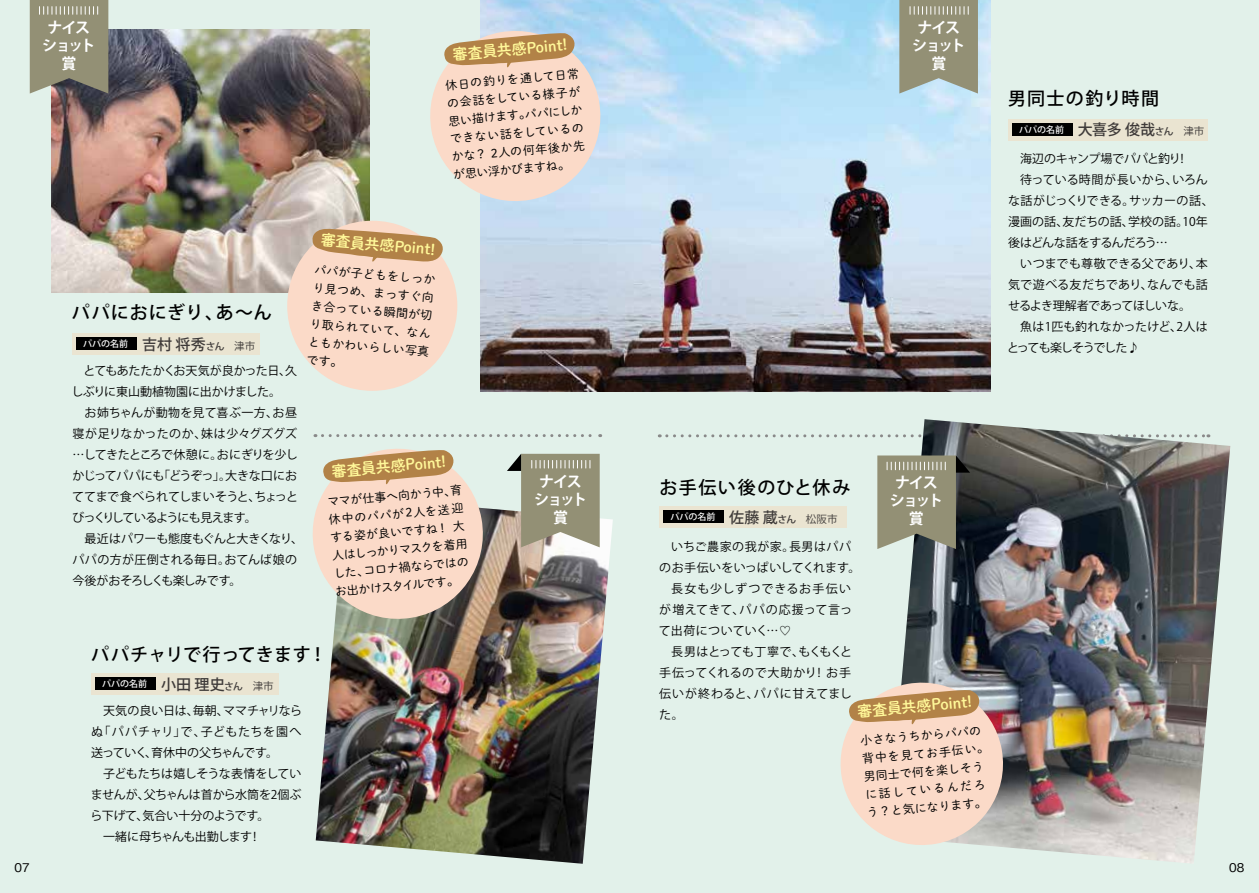
<style>
.page{position:relative;width:1259px;height:893px;background:#e2f1ea}
.page>*{position:absolute;margin:0;border:0;box-sizing:border-box;transform-origin:0 0}
.t1{font:500 18px "Koz Go Pro";letter-spacing:.02em;color:#000}
.t2{font:500 18px "Koz Go Pro";letter-spacing:.055em;color:#000}
.t3{font:500 18px "Koz Go Pro";letter-spacing:.085em;color:#000}
.t4{font:500 18px "Koz Go Pro";letter-spacing:.08em;color:#000}
.t5{font:15px "P Shuei M Go Std B";color:#fff899}
.t6{font:700 15px/18px "Koz Go Pro";letter-spacing:-.105em;color:#fff;text-align:center}
.t7{font:12px/21px "Koz Go Pro";letter-spacing:-.005em;color:#000}
.t8{font:12px/18px "P Shuei M Go Std L";color:#000;text-align:justify}
.t9{font:12px "Koz Go Pro";letter-spacing:-.04em;color:#000}
.t10{font:12px "Koz Go Pro";letter-spacing:.025em;color:#000}
.t11{font:12px "Koz Go Pro";letter-spacing:-.045em;color:#000}
.t12{font:12px "Koz Go Pro";letter-spacing:.015em;color:#000}
.t13{font:12px "Koz Go Pro";letter-spacing:.04em;color:#000}
.t14{font:12px "Koz Go Pro";letter-spacing:.035em;color:#000}
.t15{font:12px "Koz Go Pro";letter-spacing:.07em;color:#000}
.t16{font:12px "Koz Go Pro";letter-spacing:-.03em;color:#000}
.t17{font:12px "Koz Go Pro";letter-spacing:.045em;color:#000}
.t18{font:12px "Koz Go Pro";letter-spacing:.08em;color:#000}
.t19{font:12px "Koz Go Pro";letter-spacing:-.1em;color:#000}
.t20{font:500 12px "Gothic BBB Pr 6 N";color:#000}
.t21{font:500 9px "Koz Go Pro";color:#fff}
.s1{font-size:15px;color:#3e3a39}
.s2{font-size:9.75px;color:#3e3a39}
.s3{font-weight:400;font-size:10.5px;color:#3e3a39}
.s4{font-family:"Koz Go Pr 6 N"}
</style>
<div class="page">
<svg style="left:667px;top:434px;width:221px;height:3px"></svg>
<img style="left:51px;top:30px;width:318px;height:263px">
<img style="left:316px;top:518px;width:297px;height:346px">
<img style="left:888px;top:419px;width:342px;height:444px">
<img style="left:480px;top:0;width:510px;height:391px">
<div style="left:287px;top:221px;width:170px;height:170px;background:#fbdac8;border-radius:50%"></div>
<svg style="left:430px;top:24px;width:177px;height:184px;background:#e6d4c7"></svg>
<svg style="left:312px;top:229px;width:133px;height:33px"></svg>
<div style="left:72px;top:333px;width:187px;height:21px;background:#eae4d1"></div>
<div style="left:76px;top:337px;width:60px;height:13px;background:#000"></div>
<div style="left:91px;top:673px;width:187px;height:21px;background:#eae4d1"></div>
<div style="left:95px;top:677px;width:60px;height:13px;background:#000"></div>
<div style="left:659px;top:506px;width:187px;height:21px;background:#eae4d1"></div>
<div style="left:663px;top:510px;width:60px;height:13px;background:#000"></div>
<svg style="left:840px;top:676px;width:169px;height:176px;background:#e2cab9"></svg>
<div style="left:1008px;top:119px;width:200px;height:21px;background:#eae4d1"></div>
<div style="left:1012px;top:123px;width:60px;height:13px;background:#000"></div>
<svg style="left:30px;top:0;width:78px;height:94px;background:#908d76"></svg>
<svg style="left:877px;top:455px;width:93px;height:94px;background:#82826e"></svg>
<svg style="left:899px;top:0;width:79px;height:94px;background:#999983"></svg>
<svg style="left:312px;top:434px;width:289px;height:192px"></svg>
<p class="t6" style="left:42px;top:19px;width:55px">ナイスショット賞</p>
<p class="t5" style="left:452px;top:43px;width:116px;rotate:-5deg">審査員共感Point!</p>
<p class="t8" style="left:444px;top:76px;width:136px;rotate:-5deg">休日の釣りを通して日常の会話をしている様子が思い描けます。パパにしかできない話をしているのかな？ 2人の何年後か先が思い浮かびますね。</p>
<h1 class="t2" style="left:72px;top:301px;width:201px">パパにおにぎり、あ～ん</h1>
<p class="t21" style="left:83px;top:338px;width:173px">パパの名前 <span class="s1">吉村 将秀</span><span class="s2">さん　</span><span class="s3">津市</span></p>
<p class="t7" style="left:71px;top:361px;width:227px;text-indent:12px">とてもあたたかくお天気が良かった日、久しぶりに東山動植物園に出かけました。</p>
<p class="t7" style="left:72px;top:403px;width:227px;text-align:justify;text-indent:12px">お姉ちゃんが動物を見て喜ぶ一方、お昼寝が足りなかったのか、妹は少々グズグズ…してきたところで休憩に。おにぎりを少しかじってパパにも「どうぞっ」。大きな口におててまで食べられてしまいそうと、ちょっとびっくりしているようにも見えます。</p>
<p class="t7" style="left:73px;top:529px;width:232px;text-indent:12px">最近はパワーも態度もぐんと大きくなり、パパの方が圧倒される毎日。おてんば娘の今後がおそろしくも楽しみです。</p>
<p class="t5" style="left:322px;top:228px;width:116px;rotate:5deg">審査員共感Point!</p>
<p class="t8" style="left:315px;top:260px;width:123px;rotate:5deg">パパが子どもをしっかり見つめ、まっすぐ向き合っている瞬間が切り取られていて、なんともかわいらしい写真です。</p>
<p class="t5" style="left:331px;top:460px;width:116px;rotate:-5deg">審査員共感Point!</p>
<p class="t8" style="left:326px;top:492px;width:138px;text-align:left;rotate:-5deg">ママが仕事へ向かう中、育休中のパパが2人を送迎する姿が良いですね！ 大人はしっかりマスクを着用した、コロナ禍ならではのお出かけスタイルです。</p>
<p class="t6" style="left:534px;top:473px;width:55px">ナイスショット賞</p>
<h1 class="t1" style="left:91px;top:643px;width:237px">パパチャリで行ってきます！</h1>
<p class="t21" style="left:102px;top:678px;width:173px">パパの名前 <span class="s1">小田 理史</span><span class="s2">さん　</span><span class="s3">津市</span></p>
<p class="t7" style="left:91px;top:700px;width:212px;text-align:justify;text-indent:12px">天気の良い日は、毎朝、ママチャリならぬ「パパチャリ」で、子どもたちを園へ送っていく、育休中の父ちゃんです。</p>
<p class="t9" style="left:103px;top:766px;width:200px">子どもたちは嬉しそうな表情をしてい</p>
<p class="t7" style="left:91px;top:784px;width:212px">ませんが、父ちゃんは首から水筒を2個ぶ</p>
<p class="t7" style="left:90px;top:805px;width:181px">ら下げて、気合い十分のようです。</p>
<p class="t11" style="left:103px;top:829px;width:159px">一緒に母ちゃんも出勤します！</p>
<p class="t6" style="left:912px;top:19px;width:55px">ナイスショット賞</p>
<h1 class="t4" style="left:1008px;top:87px;width:153px">男同士の釣り時間</h1>
<p class="t21" style="left:1019px;top:124px;width:187px">パパの名前 <span class="s1">大喜多 俊哉</span><span class="s2">さん　</span><span class="s3">津市</span></p>
<p class="t16" style="left:1020px;top:151px;width:170px">海辺のキャンプ場でパパと釣り<span class="s4">！</span></p>
<p class="t7" style="left:1020px;top:169px;width:189px">待っている時間が長いから、いろん</p>
<p class="t9" style="left:1008px;top:193px;width:207px">な話がじっくりできる。サッカーの話、</p>
<p class="t7" style="left:1008px;top:211px;width:201px">漫画の話、友だちの話、学校の話。10年</p>
<p class="t9" style="left:1008px;top:235px;width:161px">後はどんな話をするんだろう…</p>
<p class="t10" style="left:1020px;top:256px;width:189px">いつまでも尊敬できる父であり、本</p>
<p class="t12" style="left:1008px;top:277px;width:201px">気で遊べる友だちであり、なんでも話</p>
<p class="t11" style="left:1008px;top:298px;width:185px">せるよき理解者であってほしいな<span class="s4">。</span></p>
<p class="t10" style="left:1020px;top:319px;width:189px">魚は1匹も釣れなかったけど、2人は</p>
<p class="t19" style="left:1007px;top:340px;width:134px">とっても楽しそうでした♪</p>
<h1 class="t3" style="left:659px;top:476px;width:192px">お手伝い後のひと休み</h1>
<p class="t21" style="left:670px;top:511px;width:169px">パパの名前 <span class="s1">佐藤 蔵</span><span class="s2">さん　</span><span class="s3">松阪市</span></p>
<p class="t6" style="left:890px;top:475px;width:55px">ナイスショット賞</p>
<p class="t17" style="left:671px;top:538px;width:181px">いちご農家の我が家。長男はパパ</p>
<p class="t7" style="left:659px;top:557px;width:203px">のお手伝いをいっぱいしてくれます。</p>
<p class="t18" style="left:671px;top:580px;width:181px">長女も少しずつできるお手伝い</p>
<p class="t13" style="left:659px;top:601px;width:194px">が増えてきて、パパの応援って言っ</p>
<p class="t12" style="left:659px;top:622px;width:134px">て出荷についていく…♡</p>
<p class="t7" style="left:671px;top:641px;width:182px">長男はとっても丁寧で、もくもくと</p>
<p class="t14" style="left:659px;top:664px;width:193px">手伝ってくれるので大助かり！ お手</p>
<p class="t15" style="left:659px;top:685px;width:194px">伝いが終わると、パパに甘えてまし</p>
<p class="t7" style="left:659px;top:704px;width:26px">た。</p>
<p class="t5" style="left:856px;top:700px;width:116px;rotate:-5deg">審査員共感Point!</p>
<p class="t8" style="left:859px;top:731px;width:128px;text-align:left;rotate:-5deg">小さなうちからパパの背中を見てお手伝い。男同士で何を楽しそうに話しているんだろう？と気になります。</p>
<p class="t20" style="left:15px;top:858px;width:17px">07</p>
<p class="t20" style="left:1229px;top:858px;width:17px">08</p>
</div>
